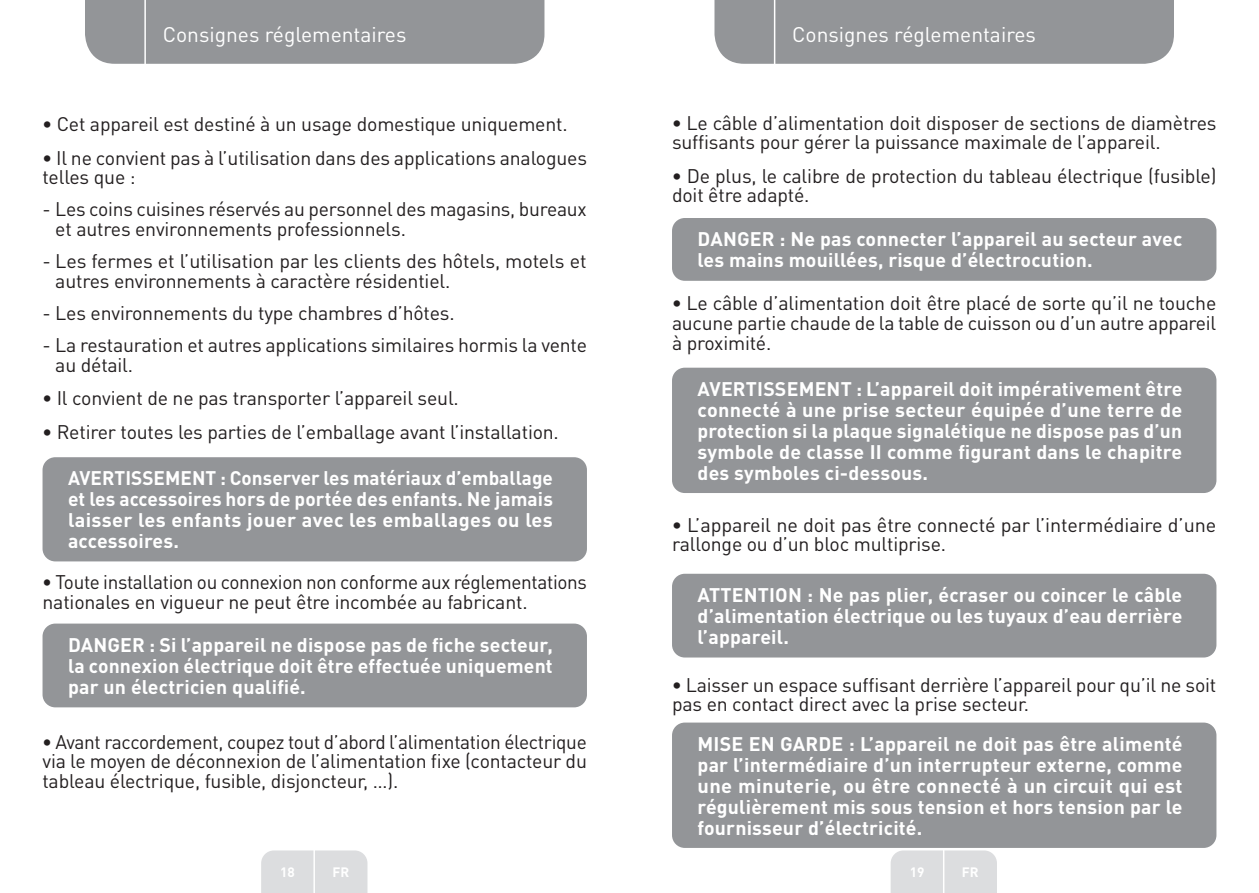
<style>
.page{position:relative;width:1259px;height:893px;background:#fff}
.page>*{position:absolute;margin:0;border:0;box-sizing:border-box;transform-origin:0 0}
.t1{font:21px "DIN Pro";color:#fff}
.Large_Text__3_2_mm{font:19.5px/19.5px "DIN Pro";letter-spacing:-.01em;color:#231f20}
.Large_Text__3_2_mm-2{font:700 19.5px/21px "DIN Pro";letter-spacing:.01em;color:#fff;text-align:justify}
.t2{font:700 13.5px "DIN Pro";color:#fff}
.s1{font-weight:700}
</style>
<div class="page">
<div style="left:85px;top:0;width:459px;height:64px;background:#939598"></div>
<div style="left:714px;top:0;width:460px;height:64px;background:#939598"></div>
<div style="left:261px;top:850px;width:106px;height:43px;background:#dcdddf"></div>
<div style="left:890px;top:850px;width:107px;height:43px;background:#dcdddf"></div>
<hr style="left:313px;top:833px;width:2px;height:60px;background:#fff">
<hr style="left:943px;top:833px;width:1px;height:60px;background:#fff">
<hr style="left:144px;top:0;width:2px;height:66px;background:#fff">
<hr style="left:774px;top:0;width:1px;height:66px;background:#fff">
<div style="left:672px;top:218px;width:544px;height:63px;background:#939598;border-radius:13px"></div>
<div style="left:672px;top:368px;width:544px;height:125px;background:#939598;border-radius:13px"></div>
<div style="left:672px;top:574px;width:544px;height:83px;background:#939598;border-radius:13px"></div>
<div style="left:672px;top:723px;width:544px;height:125px;background:#939598;border-radius:13px"></div>
<div style="left:43px;top:457px;width:544px;height:104px;background:#939598;border-radius:13px"></div>
<div style="left:43px;top:624px;width:544px;height:83px;background:#939598;border-radius:13px"></div>
<p class="t1" style="left:163px;top:20px;width:245px">Consignes réglementaires</p>
<p class="t1" style="left:792px;top:20px;width:245px">Consignes réglementaires</p>
<p class="Large_Text__3_2_mm" style="left:43px;top:113px;width:527px"><span class="s1">•</span> Cet appareil est destiné à un usage domestique uniquement.</p>
<p class="Large_Text__3_2_mm" style="left:43px;top:147px;width:546px"><span class="s1">•</span> Il ne convient pas à l’utilisation dans des applications analogues telles que :</p>
<p class="Large_Text__3_2_mm" style="left:55px;top:199px;width:533px;text-indent:-13px">- Les coins cuisines réservés au personnel des magasins, bureaux et autres environnements professionnels.</p>
<p class="Large_Text__3_2_mm" style="left:55px;top:250px;width:533px;text-indent:-13px">- Les fermes et l’utilisation par les clients des hôtels, motels et autres environnements à caractère résidentiel.</p>
<p class="Large_Text__3_2_mm" style="left:43px;top:302px;width:413px">- Les environnements du type chambres d’hôtes.</p>
<p class="Large_Text__3_2_mm" style="left:55px;top:334px;width:533px;text-indent:-13px">- La restauration et autres applications similaires hormis la vente au détail.</p>
<p class="Large_Text__3_2_mm" style="left:43px;top:388px;width:418px"><span class="s1">•</span> Il convient de ne pas transporter l’appareil seul.</p>
<p class="Large_Text__3_2_mm" style="left:43px;top:421px;width:518px"><span class="s1">•</span> Retirer toutes les parties de l’emballage avant l’installation.</p>
<p class="Large_Text__3_2_mm-2" style="left:68px;top:467px;width:486px">AVERTISSEMENT : Conserver les matériaux d’emballage et les accessoires hors de portée des enfants. Ne jamais laisser les enfants jouer avec les emballages ou les accessoires.</p>
<p class="Large_Text__3_2_mm" style="left:43px;top:571px;width:546px"><span class="s1">•</span> Toute installation ou connexion non conforme aux réglementations nationales en vigueur ne peut être incombée au fabricant.</p>
<p class="Large_Text__3_2_mm-2" style="left:68px;top:634px;width:486px">DANGER : Si l’appareil ne dispose pas de fiche secteur, la connexion électrique doit être effectuée uniquement par un électricien qualifié.</p>
<p class="Large_Text__3_2_mm" style="left:43px;top:731px;width:546px;text-align:justify"><span class="s1">•</span> Avant raccordement, coupez tout d’abord l’alimentation électrique via le moyen de déconnexion de l’alimentation fixe (contacteur du tableau électrique, fusible, disjoncteur, …).</p>
<p class="Large_Text__3_2_mm" style="left:672px;top:112px;width:546px"><span class="s1">•</span> Le câble d’alimentation doit disposer de sections de diamètres suffisants pour gérer la puissance maximale de l’appareil.</p>
<p class="Large_Text__3_2_mm" style="left:672px;top:165px;width:546px"><span class="s1">•</span> De plus, le calibre de protection du tableau électrique (fusible) doit être adapté.</p>
<p class="Large_Text__3_2_mm-2" style="left:697px;top:228px;width:486px">DANGER : Ne pas connecter l’appareil au secteur avec les mains mouillées, risque d’électrocution.</p>
<p class="Large_Text__3_2_mm" style="left:672px;top:293px;width:546px;text-align:justify"><span class="s1">•</span> Le câble d’alimentation doit être placé de sorte qu’il ne touche aucune partie chaude de la table de cuisson ou d’un autre appareil à proximité.</p>
<p class="Large_Text__3_2_mm-2" style="left:697px;top:377px;width:486px">AVERTISSEMENT : L’appareil doit impérativement être connecté à une prise secteur équipée d’une terre de protection si la plaque signalétique ne dispose pas d’un symbole de classe II comme figurant dans le chapitre des symboles ci-dessous.</p>
<p class="Large_Text__3_2_mm" style="left:672px;top:514px;width:546px"><span class="s1">•</span> L’appareil ne doit pas être connecté par l’intermédiaire d’une rallonge ou d’un bloc multiprise.</p>
<p class="Large_Text__3_2_mm-2" style="left:697px;top:584px;width:486px">ATTENTION : Ne pas plier, écraser ou coincer le câble d’alimentation électrique ou les tuyaux d’eau derrière l’appareil.</p>
<p class="Large_Text__3_2_mm" style="left:672px;top:674px;width:546px"><span class="s1">•</span> Laisser un espace suffisant derrière l’appareil pour qu’il ne soit pas en contact direct avec la prise secteur.</p>
<p class="Large_Text__3_2_mm-2" style="left:697px;top:732px;width:486px">MISE EN GARDE : L’appareil ne doit pas être alimenté par l’intermédiaire d’un interrupteur externe, comme une minuterie, ou être connecté à un circuit qui est régulièrement mis sous tension et hors tension par le fournisseur d’électricité.</p>
<p class="t2" style="left:280px;top:863px;width:16px">18</p>
<p class="t2" style="left:332px;top:863px;width:18px">FR</p>
<p class="t2" style="left:909px;top:863px;width:16px">19</p>
<p class="t2" style="left:962px;top:863px;width:18px">FR</p>
</div>
